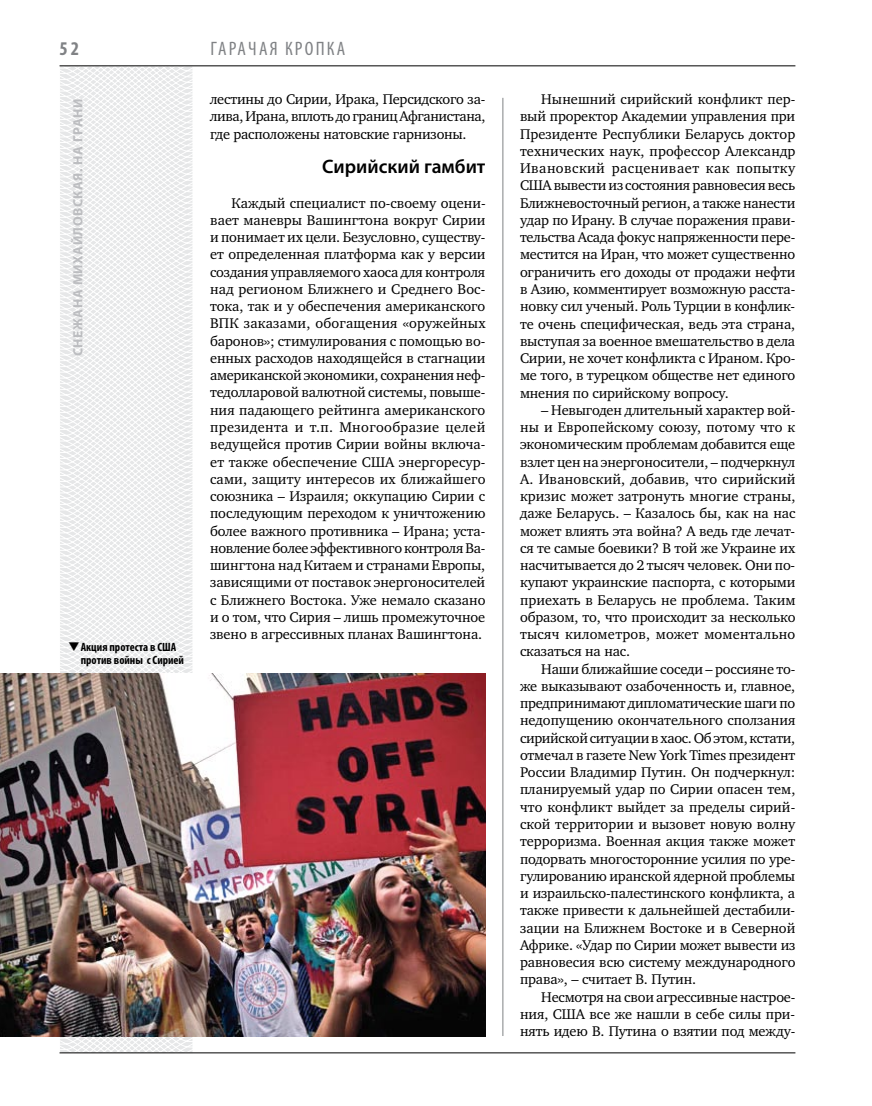
<style>
.page{position:relative;width:872px;height:1106px;background:#fff}
.page>*{position:absolute;margin:0;border:0;box-sizing:border-box;transform-origin:0 0}
.t1{font:600 19.5px "Myriad Pro";color:#000}
.t2{font:condensed 19.5px "Myriad Pro";letter-spacing:.125em;color:#808285}
.t3{font:700 condensed 19.5px "Myriad Pro";color:#808285}
.t4{font:14.4px/17.2px "Charter C";letter-spacing:-.01em;color:#000;text-align:justify}
.t5{font:700 13.5px "Myriad Pro";letter-spacing:.04em;color:#bcbdc0}
.t6{font:700 condensed 12px/13.5px "Myriad Pro";color:#000}
</style>
<div class="page">
<svg style="left:2px;top:65px;width:249px;height:989px"></svg>
<hr style="left:502px;top:98px;width:1px;height:938px;background:#808285">
<hr style="left:60px;top:1052px;width:735px;height:1px;background:#000">
<hr style="left:60px;top:65px;width:735px;height:1px;background:#000">
<img style="left:0;top:673px;width:485px;height:363px">
<h1 class="t3" style="left:60px;top:37px;width:21px">52</h1>
<p class="t5" style="left:69px;top:356px;width:257px;rotate:-90deg">Снежана МИХАЙЛОВСКАЯ. На грани</p>
<p class="t6" style="left:81px;top:640px;width:105px;text-indent:-13px">❑Акция протеста в США против войны с Сирией</p>
<h1 class="t2" style="left:210px;top:37px;width:136px">гарачая кропка</h1>
<p class="t4" style="left:210px;top:91px;width:277px">лестины до Сирии, Ирака, Персидского за&shy;лива, Ирана, вплоть до границ Афганистана, где расположены натовские гарнизоны.</p>
<h1 class="t1" style="left:322px;top:154px;width:165px">Сирийский гамбит</h1>
<p class="t4" style="left:210px;top:194px;width:277px;text-indent:21px">Каждый специалист по-своему оцени&shy;вает маневры Вашингтона вокруг Сирии и понимает их цели. Безусловно, существу&shy;ет определенная платформа как у версии создания управляемого хаоса для контроля над регионом Ближнего и Среднего Вос&shy;тока, так и у обеспечения американского ВПК заказами, обогащения «оружейных баронов»; стимулирования с помощью во&shy;енных расходов находящейся в стагнации американской экономики, сохранения неф&shy;тедолларовой валютной системы, повыше&shy;ния падающего рейтинга американского президента и т.п. Многообразие целей ведущейся против Сирии войны включа&shy;ет также обеспечение США энергоресур&shy;сами, защиту интересов их ближайшего союзника – Израиля; оккупацию Сирии с последующим переходом к уничтожению более важного противника – Ирана; уста&shy;новление более эффективного контроля Ва&shy;шингтона над Китаем и странами Европы, зависящими от поставок энергоносителей с Ближнего Востока. Уже немало сказано и о том, что Сирия – лишь промежуточное звено в агрессивных планах Вашингтона.</p>
<p class="t4" style="left:520px;top:91px;width:277px;text-indent:21px">Нынешний сирийский конфликт пер&shy;вый проректор Академии управления при Президенте Республики Беларусь доктор технических наук, профессор Александр Ивановский расценивает как попытку США вывести из состояния равновесия весь Ближневосточный регион, а также нанести удар по Ирану. В случае поражения прави&shy;тельства Асада фокус напряженности пере&shy;местится на Иран, что может существенно ограничить его доходы от продажи нефти в Азию, комментирует возможную расста&shy;новку сил ученый. Роль Турции в конфлик&shy;те очень специфическая, ведь эта страна, выступая за военное вмешательство в дела Сирии, не хочет конфликта с Ираном. Кро&shy;ме того, в турецком обществе нет единого мнения по сирийскому вопросу.</p>
<p class="t4" style="left:520px;top:401px;width:277px;text-indent:21px">– Невыгоден длительный характер вой&shy;ны и Европейскому союзу, потому что к экономическим проблемам добавится еще взлет цен на энергоносители, – подчеркнул А. Ивановский, добавив, что сирийский кризис может затронуть многие страны, даже Беларусь. – Казалось бы, как на нас может влиять эта война? А ведь где лечат&shy;ся те самые боевики? В той же Украине их насчитывается до 2 тысяч человек. Они по&shy;купают украинские паспорта, с которыми приехать в Беларусь не проблема. Таким образом, то, что происходит за несколько тысяч километров, может моментально сказаться на нас.</p>
<p class="t4" style="left:520px;top:660px;width:277px;text-indent:21px">Наши ближайшие соседи – россияне то&shy;же выказывают озабоченность и, главное, предпринимают дипломатические шаги по недопущению окончательного сползания сирийской ситуации в хаос. Об этом, кстати, отмечал в газете New York Times президент России Владимир Путин. Он подчеркнул: планируемый удар по Сирии опасен тем, что конфликт выйдет за пределы сирий&shy;ской территории и вызовет новую волну терроризма. Военная акция также может подорвать многосторонние усилия по уре&shy;гулированию иранской ядерной проблемы и израильско-палестинского конфликта, а также привести к дальнейшей дестабили&shy;зации на Ближнем Востоке и в Северной Африке. «Удар по Сирии может вывести из равновесия всю систему международного права», – считает В. Путин.</p>
<p class="t4" style="left:520px;top:988px;width:277px;text-indent:21px">Несмотря на свои агрессивные настрое&shy;ния, США все же нашли в себе силы при&shy;нять идею В. Путина о взятии под между-</p>
</div>
